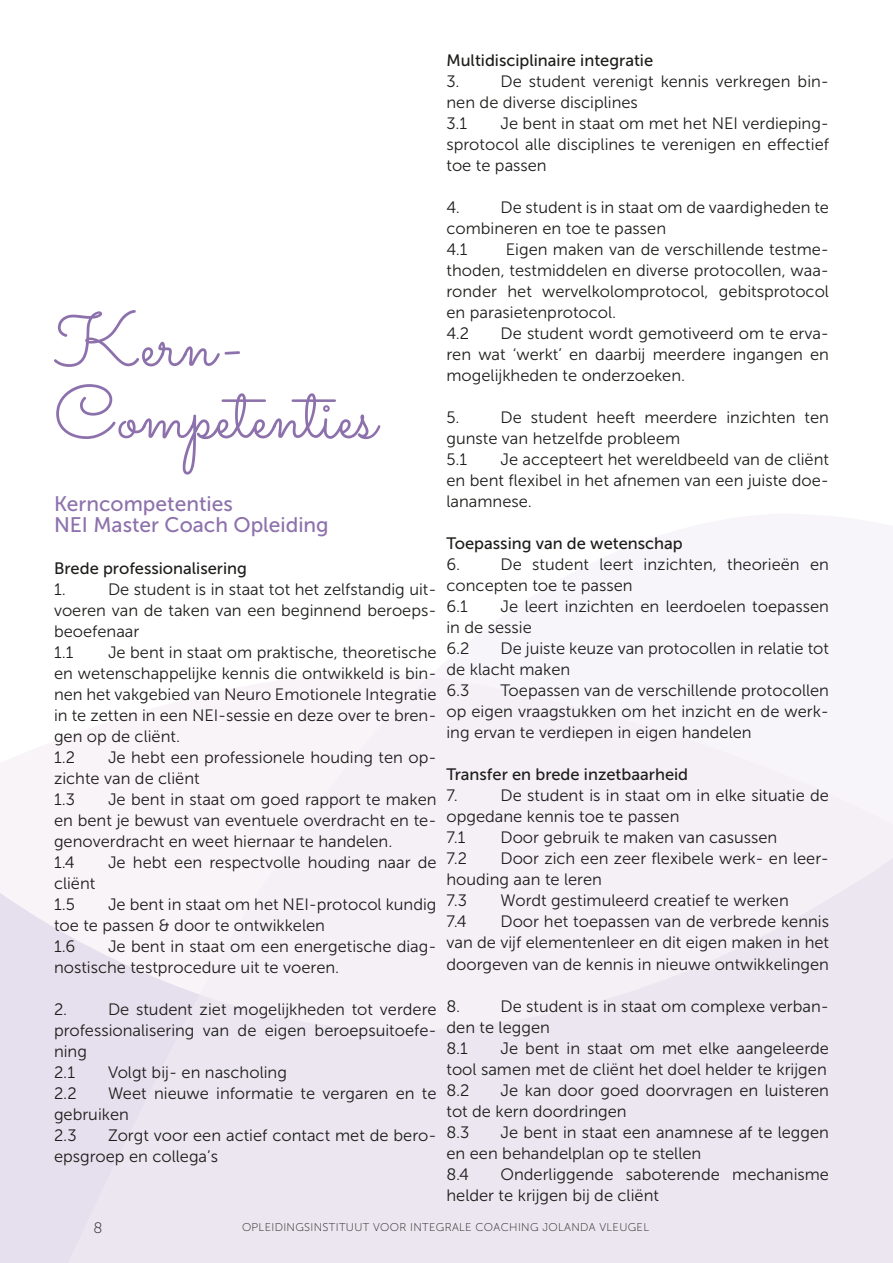
<style>
.page{position:relative;width:893px;height:1263px;background:#fff}
.page>*{position:absolute;margin:0;border:0;box-sizing:border-box;transform-origin:0 0}
.t1{font:75px "Sacramento";color:#8d71ac}
.t2{font:21px "Museo Sans 500";color:#8d71ac}
.t3{font:16.5px/21px "Museo Sans 300";color:#1d1d1b}
.t4{font:16.5px "Museo Sans 500";color:#1d1d1b}
.t5{font:15px "Museo Sans 100";color:#1d1d1b}
.t6{font:11.25px "Museo Sans 100";letter-spacing:.03em;color:#1d1d1b}
</style>
<div class="page">
<svg style="left:0;top:737px;width:67px;height:526px;fill:#e6dfed"></svg>
<svg style="left:67px;top:673px;width:826px;height:590px;fill:#f4f0f6"></svg>
<p class="t1" style="left:54px;top:296px;width:191px">Kern-</p>
<p class="t1" style="left:54px;top:368px;width:324px">Competenties</p>
<p class="t2" style="left:54px;top:492px;width:180px">Kerncompetenties</p>
<p class="t2" style="left:54px;top:513px;width:276px">NEI Master Coach Opleiding</p>
<p class="t4" style="left:54px;top:559px;width:194px">Brede professionalisering</p>
<p class="t3" style="left:54px;top:579px;width:13px">1.</p>
<p class="t3" style="left:54px;top:579px;width:384px;text-align:justify;text-indent:54px">De student is in staat tot het zelfstandig uit&shy;voeren van de taken van een beginnend beroeps&shy;beoefenaar</p>
<p class="t3" style="left:54px;top:642px;width:21px">1.1</p>
<p class="t3" style="left:54px;top:642px;width:384px;text-align:justify;text-indent:54px">Je bent in staat om praktische, theoretische en wetenschappelijke kennis die ontwikkeld is bin&shy;nen het vakgebied van Neuro Emotionele Integratie in te zetten in een NEI-sessie en deze over te bren&shy;gen op de cliënt.</p>
<p class="t3" style="left:54px;top:747px;width:23px">1.2</p>
<p class="t3" style="left:54px;top:747px;width:384px;text-indent:54px">Je hebt een professionele houding ten op&shy;zichte van de cliënt</p>
<p class="t3" style="left:54px;top:789px;width:23px">1.3</p>
<p class="t3" style="left:54px;top:789px;width:384px;text-align:justify;text-indent:54px">Je bent in staat om goed rapport te maken en bent je bewust van eventuele overdracht en te&shy;genoverdracht en weet hiernaar te handelen.</p>
<p class="t3" style="left:54px;top:852px;width:22px">1.4</p>
<p class="t3" style="left:108px;top:852px;width:330px">Je hebt een respectvolle houding naar de</p>
<p class="t3" style="left:54px;top:873px;width:43px">cliënt</p>
<p class="t3" style="left:54px;top:894px;width:22px">1.5</p>
<p class="t3" style="left:54px;top:894px;width:384px;text-indent:54px">Je bent in staat om het NEI-protocol kundig toe te passen &amp; door te ontwikkelen</p>
<p class="t3" style="left:54px;top:936px;width:23px">1.6</p>
<p class="t3" style="left:54px;top:936px;width:384px;text-indent:54px">Je bent in staat om een energetische diag&shy;nostische testprocedure uit te voeren.</p>
<p class="t3" style="left:54px;top:999px;width:15px">2.</p>
<p class="t3" style="left:54px;top:999px;width:384px;text-align:justify;text-indent:54px">De student ziet mogelijkheden tot verdere professionalisering van de eigen beroepsuitoefe&shy;ning</p>
<p class="t3" style="left:54px;top:1062px;width:23px">2.1</p>
<p class="t3" style="left:108px;top:1062px;width:180px">Volgt bij- en nascholing</p>
<p class="t3" style="left:54px;top:1083px;width:24px">2.2</p>
<p class="t3" style="left:54px;top:1083px;width:384px;text-indent:54px">Weet nieuwe informatie te vergaren en te gebruiken</p>
<p class="t3" style="left:54px;top:1125px;width:24px">2.3</p>
<p class="t3" style="left:54px;top:1125px;width:384px;text-indent:54px">Zorgt voor een actief contact met de bero&shy;epsgroep en collega’s</p>
<p class="t4" style="left:446px;top:52px;width:208px">Multidisciplinaire integratie</p>
<p class="t3" style="left:446px;top:71px;width:15px">3.</p>
<p class="t3" style="left:446px;top:71px;width:384px;text-indent:54px">De student verenigt kennis verkregen bin&shy;nen de diverse disciplines</p>
<p class="t3" style="left:446px;top:113px;width:22px">3.1</p>
<p class="t3" style="left:446px;top:113px;width:384px;text-align:justify;text-indent:54px">Je bent in staat om met het NEI verdieping&shy;sprotocol alle disciplines te verenigen en effectief toe te passen</p>
<p class="t3" style="left:446px;top:197px;width:15px">4.</p>
<p class="t3" style="left:446px;top:197px;width:384px;text-indent:54px">De student is in staat om de vaardigheden te combineren en toe te passen</p>
<p class="t3" style="left:446px;top:239px;width:23px">4.1</p>
<p class="t3" style="left:446px;top:239px;width:384px;text-align:justify;text-indent:59px">Eigen maken van de verschillende testme&shy;thoden, testmiddelen en diverse protocollen, waa&shy;ronder het wervelkolomprotocol, gebitsprotocol en parasietenprotocol.</p>
<p class="t3" style="left:446px;top:323px;width:24px">4.2</p>
<p class="t3" style="left:446px;top:323px;width:384px;text-align:justify;text-indent:54px">De student wordt gemotiveerd om te erva&shy;ren wat ‘werkt’ en daarbij meerdere ingangen en mogelijkheden te onderzoeken.</p>
<p class="t3" style="left:446px;top:407px;width:15px">5.</p>
<p class="t3" style="left:446px;top:407px;width:384px;text-indent:54px">De student heeft meerdere inzichten ten gunste van hetzelfde probleem</p>
<p class="t3" style="left:446px;top:449px;width:22px">5.1</p>
<p class="t3" style="left:446px;top:449px;width:384px;text-align:justify;text-indent:54px">Je accepteert het wereldbeeld van de cliënt en bent flexibel in het afnemen van een juiste doe&shy;lanamnese.</p>
<p class="t4" style="left:446px;top:535px;width:238px">Toepassing van de wetenschap</p>
<p class="t3" style="left:446px;top:554px;width:15px">6.</p>
<p class="t3" style="left:446px;top:554px;width:384px;text-indent:54px">De student leert inzichten, theorieën en concepten toe te passen</p>
<p class="t3" style="left:446px;top:596px;width:23px">6.1</p>
<p class="t3" style="left:446px;top:596px;width:384px;text-indent:54px">Je leert inzichten en leerdoelen toepassen in de sessie</p>
<p class="t3" style="left:446px;top:638px;width:25px">6.2</p>
<p class="t3" style="left:446px;top:638px;width:384px;text-indent:54px">De juiste keuze van protocollen in relatie tot de klacht maken</p>
<p class="t3" style="left:446px;top:680px;width:24px">6.3</p>
<p class="t3" style="left:446px;top:680px;width:384px;text-align:justify;text-indent:54px">Toepassen van de verschillende protocollen op eigen vraagstukken om het inzicht en de werk&shy;ing ervan te verdiepen in eigen handelen</p>
<p class="t4" style="left:446px;top:766px;width:243px">Transfer en brede inzetbaarheid</p>
<p class="t3" style="left:446px;top:785px;width:13px">7.</p>
<p class="t3" style="left:446px;top:785px;width:384px;text-indent:54px">De student is in staat om in elke situatie de opgedane kennis toe te passen</p>
<p class="t3" style="left:446px;top:827px;width:21px">7.1</p>
<p class="t3" style="left:500px;top:827px;width:278px">Door gebruik te maken van casussen</p>
<p class="t3" style="left:446px;top:848px;width:22px">7.2</p>
<p class="t3" style="left:446px;top:848px;width:384px;text-indent:54px">Door zich een zeer flexibele werk- en leer&shy;houding aan te leren</p>
<p class="t3" style="left:446px;top:890px;width:22px">7.3</p>
<p class="t3" style="left:500px;top:890px;width:290px">Wordt gestimuleerd creatief te werken</p>
<p class="t3" style="left:446px;top:911px;width:22px">7.4</p>
<p class="t3" style="left:446px;top:911px;width:384px;text-align:justify;text-indent:54px">Door het toepassen van de verbrede kennis van de vijf elementenleer en dit eigen maken in het doorgeven van de kennis in nieuwe ontwikkelingen</p>
<p class="t3" style="left:446px;top:995px;width:15px">8.</p>
<p class="t3" style="left:446px;top:995px;width:384px;text-indent:54px">De student is in staat om complexe verban&shy;den te leggen</p>
<p class="t3" style="left:446px;top:1037px;width:23px">8.1</p>
<p class="t3" style="left:446px;top:1037px;width:384px;text-align:right">Je bent in staat om met elke aangeleerde<br>tool samen met de cliënt het doel helder te krijgen</p>
<p class="t3" style="left:446px;top:1079px;width:25px">8.2</p>
<p class="t3" style="left:446px;top:1079px;width:384px;text-indent:54px">Je kan door goed doorvragen en luisteren tot de kern doordringen</p>
<p class="t3" style="left:446px;top:1121px;width:25px">8.3</p>
<p class="t3" style="left:446px;top:1121px;width:384px;text-indent:54px">Je bent in staat een anamnese af te leggen en een behandelplan op te stellen</p>
<p class="t3" style="left:446px;top:1163px;width:24px">8.4</p>
<p class="t3" style="left:446px;top:1163px;width:384px;text-indent:54px">Onderliggende saboterende mechanisme helder te krijgen bij de cliënt</p>
<p class="t5" style="left:94px;top:1220px;width:11px">8</p>
<p class="t6" style="left:242px;top:1221px;width:409px">OPLEIDINGSINSTITUUT VOOR INTEGRALE COACHING JOLANDA VLEUGEL</p>
</div>
